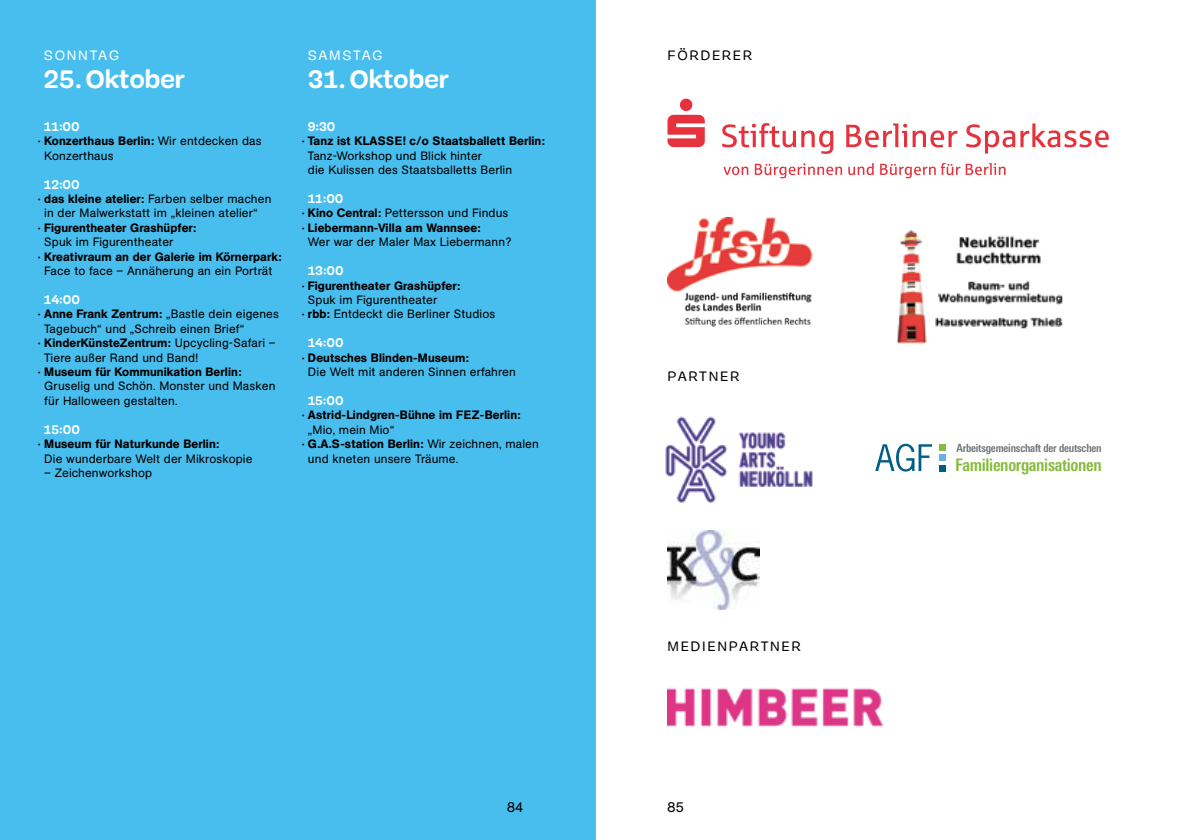
<style>
.page{position:relative;width:1191px;height:840px;background:#fff}
.page>*{position:absolute;margin:0;border:0;box-sizing:border-box;transform-origin:0 0}
.t1{font:700 26px "Mija";letter-spacing:.01em;color:#fff}
.t2{font:700 condensed 17.4px "Linotype Univers";letter-spacing:-.02em;color:#87bb3e}
.t3{font:14px "Mija";letter-spacing:.12em;color:#000}
.t4{font:14px "Mija";letter-spacing:.12em;color:#fff}
.t5{font:14px "AG Buch BQ";color:#000}
.t6{font:700 13px "Mija";color:#fff}
.t7{font:12px/14.4px "AG Buch BQ";letter-spacing:.01em;color:#000}
.t8{font:500 12px/14.4px "AG Buch BQ";letter-spacing:.01em;color:#000}
.t9{font:700 condensed 11.2px "Linotype Univers";letter-spacing:-.02em;color:#6e7679}
.s1{font-weight:500}
.s2{font-weight:400}
</style>
<div class="page">
<div style="left:0;top:0;width:595px;height:839px;background:#48beee"></div>
<svg style="left:875px;top:443px;width:57px;height:28px"></svg>
<svg style="left:939px;top:444px;width:6px;height:16px"></svg>
<div style="left:939px;top:464px;width:6px;height:7px;background:#005f86"></div>
<svg style="left:667px;top:99px;width:38px;height:48px"></svg>
<svg style="left:721px;top:123px;width:112px;height:31px"></svg>
<svg style="left:846px;top:123px;width:111px;height:24px"></svg>
<svg style="left:965px;top:123px;width:143px;height:30px"></svg>
<svg style="left:723px;top:166px;width:25px;height:9px"></svg>
<svg style="left:754px;top:163px;width:88px;height:15px"></svg>
<svg style="left:848px;top:163px;width:25px;height:12px"></svg>
<svg style="left:880px;top:163px;width:125px;height:15px"></svg>
<img style="left:897px;top:229px;width:166px;height:115px">
<img style="left:665px;top:416px;width:148px;height:87px">
<img style="left:667px;top:688px;width:217px;height:39px">
<img style="left:667px;top:530px;width:92px;height:79px">
<img style="left:667px;top:217px;width:146px;height:74px">
<img style="left:684px;top:292px;width:128px;height:35px">
<p class="t4" style="left:44px;top:48px;width:23px">SONN</p>
<p class="t4" style="left:90px;top:48px;width:30px">TAG</p>
<h1 class="t1" style="left:44px;top:65px;width:143px">25. Oktober</h1>
<p class="t6" style="left:44px;top:119px;width:37px">11:00</p>
<p class="t7" style="left:44px;top:134px;width:219px;text-indent:-6px"><span class="s1">· Konzerthaus Berlin:</span> Wir entdecken das<br>Konzerthaus</p>
<p class="t6" style="left:44px;top:177px;width:37px">12:00</p>
<p class="t7" style="left:44px;top:192px;width:229px;text-indent:-6px"><span class="s1">· das kleine atelier:</span> Farben selber machen in der Malwerkstatt im „kleinen atelier“</p>
<p class="t8" style="left:38px;top:220px;width:160px">· Figurentheater Grashüpfer:</p>
<p class="t7" style="left:44px;top:235px;width:131px">Spuk im Figurentheater</p>
<p class="t8" style="left:38px;top:249px;width:245px">· Kreativraum an der Galerie im Körnerpark:</p>
<p class="t7" style="left:44px;top:264px;width:230px">Face to face – Annäherung an ein Porträt</p>
<p class="t6" style="left:44px;top:292px;width:37px">14:00</p>
<p class="t8" style="left:38px;top:307px;width:242px">· Anne Frank Zentrum: <span class="s2">„Bastle dein eigenes</span></p>
<p class="t7" style="left:44px;top:321px;width:202px">Tagebuch“ und „Schreib einen Brief“</p>
<p class="t8" style="left:38px;top:335px;width:239px">· KinderKünsteZentrum: <span class="s2">Upcycling-Safari –</span></p>
<p class="t7" style="left:44px;top:350px;width:155px">Tiere außer Rand und Band!</p>
<p class="t8" style="left:38px;top:364px;width:205px">· Museum für Kommunikation Berlin:</p>
<p class="t7" style="left:44px;top:379px;width:233px">Gruselig und Schön. Monster und Masken für Halloween gestalten.</p>
<p class="t6" style="left:44px;top:422px;width:37px">15:00</p>
<p class="t8" style="left:38px;top:436px;width:183px">· Museum für Naturkunde Berlin:</p>
<p class="t7" style="left:44px;top:451px;width:210px">Die wunderbare Welt der Mikroskopie</p>
<p class="t7" style="left:44px;top:465px;width:109px">– Zeichenworkshop</p>
<p class="t4" style="left:308px;top:48px;width:23px">SAMSTA</p>
<p class="t4" style="left:372px;top:48px;width:12px">G</p>
<h1 class="t1" style="left:308px;top:65px;width:143px">31. Oktober</h1>
<p class="t6" style="left:308px;top:119px;width:29px">9:30</p>
<p class="t8" style="left:302px;top:134px;width:244px">· Tanz ist KLASSE! c/o Staatsballett Berlin:</p>
<p class="t7" style="left:308px;top:149px;width:206px">Tanz-Workshop und Blick hinter<br>die Kulissen des Staatsballetts Berlin</p>
<p class="t6" style="left:308px;top:191px;width:37px">11:00</p>
<p class="t8" style="left:302px;top:206px;width:208px">· Kino Central: <span class="s2">Pettersson und Findus </span>· Liebermann-Villa am Wannsee:</p>
<p class="t7" style="left:308px;top:235px;width:205px">Wer war der Maler Max Liebermann?</p>
<p class="t6" style="left:308px;top:263px;width:38px">13:00</p>
<p class="t8" style="left:302px;top:278px;width:160px">· Figurentheater Grashüpfer:</p>
<p class="t7" style="left:302px;top:293px;width:195px;text-indent:6px">Spuk im Figurentheater<br><span class="s1">· rbb:</span> Entdeckt die Berliner Studios</p>
<p class="t6" style="left:308px;top:335px;width:37px">14:00</p>
<p class="t8" style="left:302px;top:350px;width:168px">· Deutsches Blinden-Museum:</p>
<p class="t7" style="left:308px;top:365px;width:209px">Die Welt mit anderen Sinnen erfahren</p>
<p class="t6" style="left:308px;top:393px;width:37px">15:00</p>
<p class="t8" style="left:302px;top:407px;width:220px">· Astrid-Lindgren-Bühne im FEZ-Berlin:</p>
<p class="t7" style="left:308px;top:422px;width:88px">„Mio, mein Mio“</p>
<p class="t8" style="left:302px;top:436px;width:238px">· G.A.S-station Berlin: <span class="s2">Wir zeichnen, malen</span></p>
<p class="t7" style="left:308px;top:451px;width:152px">und kneten unsere Träume.</p>
<p class="t5" style="left:507px;top:798px;width:18px">84</p>
<p class="t3" style="left:667px;top:48px;width:86px">FÖRDERER</p>
<p class="t3" style="left:667px;top:368px;width:73px">PARTNER</p>
<p class="t3" style="left:667px;top:637px;width:135px">MEDIENPARTNER</p>
<p class="t5" style="left:667px;top:798px;width:18px">85</p>
<p class="t9" style="left:956px;top:441px;width:147px">Arbeitsgemeinschaft der deutschen</p>
<h2 class="t2" style="left:955px;top:454px;width:148px">Familienorganisationen</h2>
</div>
